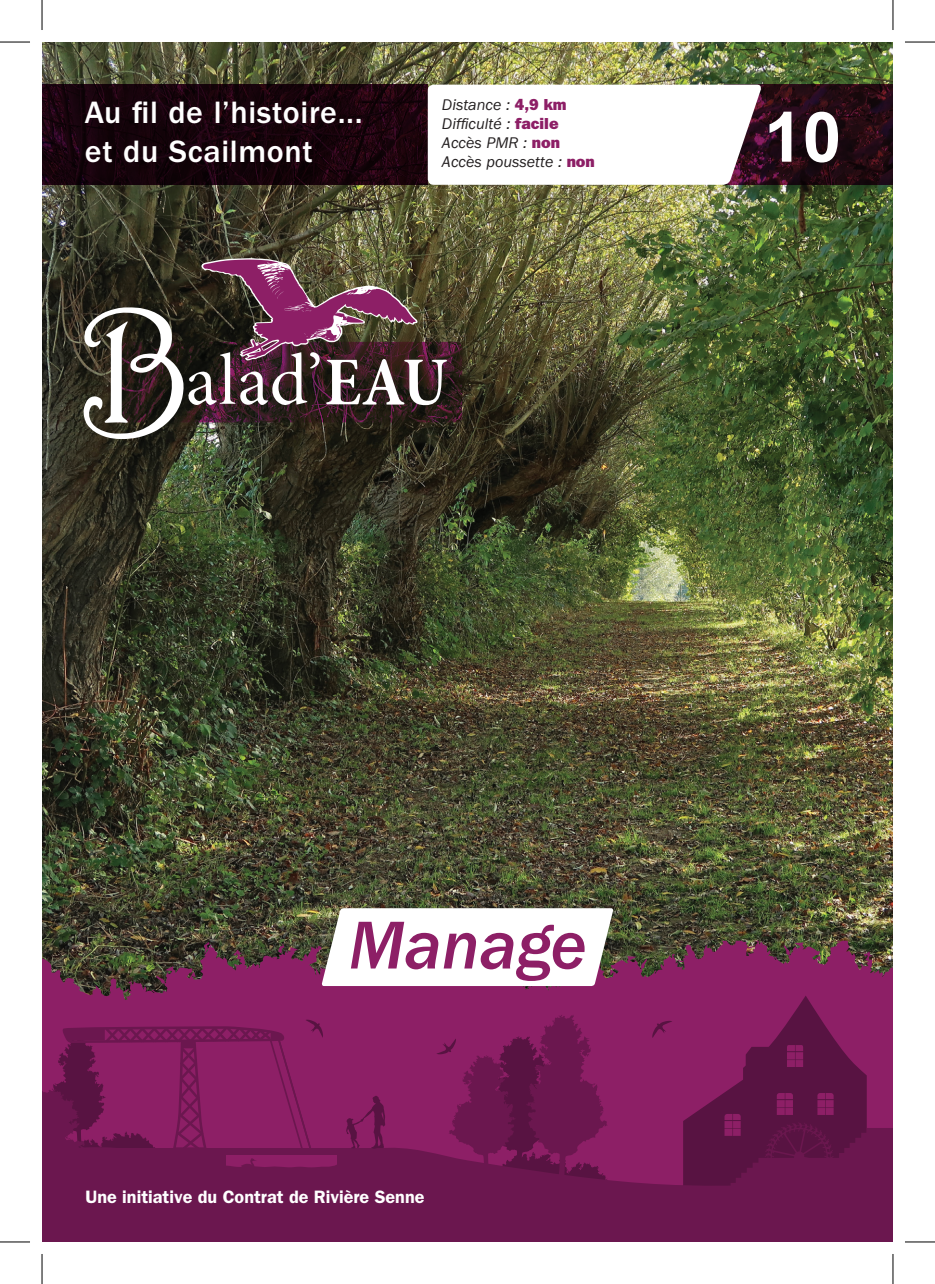
<style>
.page{position:relative;width:935px;height:1284px;background:#fff}
.page>*{position:absolute;margin:0;border:0;box-sizing:border-box;transform-origin:0 0}
.t1{font:70px "ITC Franklin Gothic Std Med It";color:#8d1f66}
.t2{font:700 69.6px "Arial";color:#fff}
.t3{font:500 32px "ITC Franklin Gothic Std";letter-spacing:.02em;color:#fff}
.t4{font:600 18px "ITC Franklin Gothic Std";color:#fff}
.Infos{font:italic 16px "ITC Franklin Gothic Std";color:#231f20}
.s1{font-family:"ITC Franklin Gothic Std Hvy";font-style:normal;color:#8d1f66}
</style>
<div class="page">
<img style="left:42px;top:42px;width:850px;height:896px">
<svg style="left:42px;top:85px;width:386px;height:100px;background:#18030c"></svg>
<svg style="left:762px;top:85px;width:130px;height:100px;background:#240a14"></svg>
<svg style="left:42px;top:938px;width:850px;height:205px;background:#7e275b"></svg>
<svg style="left:428px;top:85px;width:334px;height:100px"></svg>
<svg style="left:321px;top:908px;width:292px;height:77px"></svg>
<svg style="left:683px;top:995px;width:209px;height:148px;background:#741955"></svg>
<svg style="left:323px;top:1143px;width:569px;height:98px;background:#6c174f"></svg>
<svg style="left:346px;top:1095px;width:39px;height:53px;background:#7c1b5a"></svg>
<svg style="left:652px;top:1020px;width:20px;height:17px"></svg>
<svg style="left:436px;top:1014px;width:172px;height:211px;background:#731954"></svg>
<svg style="left:42px;top:1019px;width:281px;height:222px;background:#791a58"></svg>
<svg style="left:113px;top:342px;width:349px;height:80px"></svg>
<svg style="left:83px;top:258px;width:364px;height:181px;background:#594646"></svg>
<hr style="left:0;top:42px;width:30px;height:1px;background:#000">
<hr style="left:904px;top:42px;width:30px;height:1px;background:#000">
<hr style="left:0;top:1241px;width:30px;height:1px;background:#000">
<hr style="left:904px;top:1241px;width:30px;height:1px;background:#000">
<hr style="left:42px;top:0;width:1px;height:30px;background:#000">
<hr style="left:42px;top:1253px;width:1px;height:30px;background:#000">
<hr style="left:892px;top:0;width:1px;height:30px;background:#000">
<hr style="left:892px;top:1253px;width:1px;height:30px;background:#000">
<p class="t3" style="left:85px;top:95px;width:279px">Au fil de l’histoire...</p>
<p class="t3" style="left:85px;top:133px;width:229px">et du Scailmont</p>
<p class="Infos" style="left:442px;top:96px;width:126px">Distance : <span class="s1">4,9 km</span></p>
<p class="Infos" style="left:442px;top:115px;width:118px">Difficulté : <span class="s1">facile</span></p>
<p class="Infos" style="left:442px;top:134px;width:120px">Accès PMR : <span class="s1">non</span></p>
<p class="Infos" style="left:442px;top:153px;width:154px">Accès poussette : <span class="s1">non</span></p>
<p class="t2" style="left:764px;top:91px;width:79px">10</p>
<p class="t1" style="left:348px;top:905px;width:240px">Manage</p>
<p class="t4" style="left:85px;top:1185px;width:340px">Une initiative du Contrat de Rivière Senne</p>
</div>
